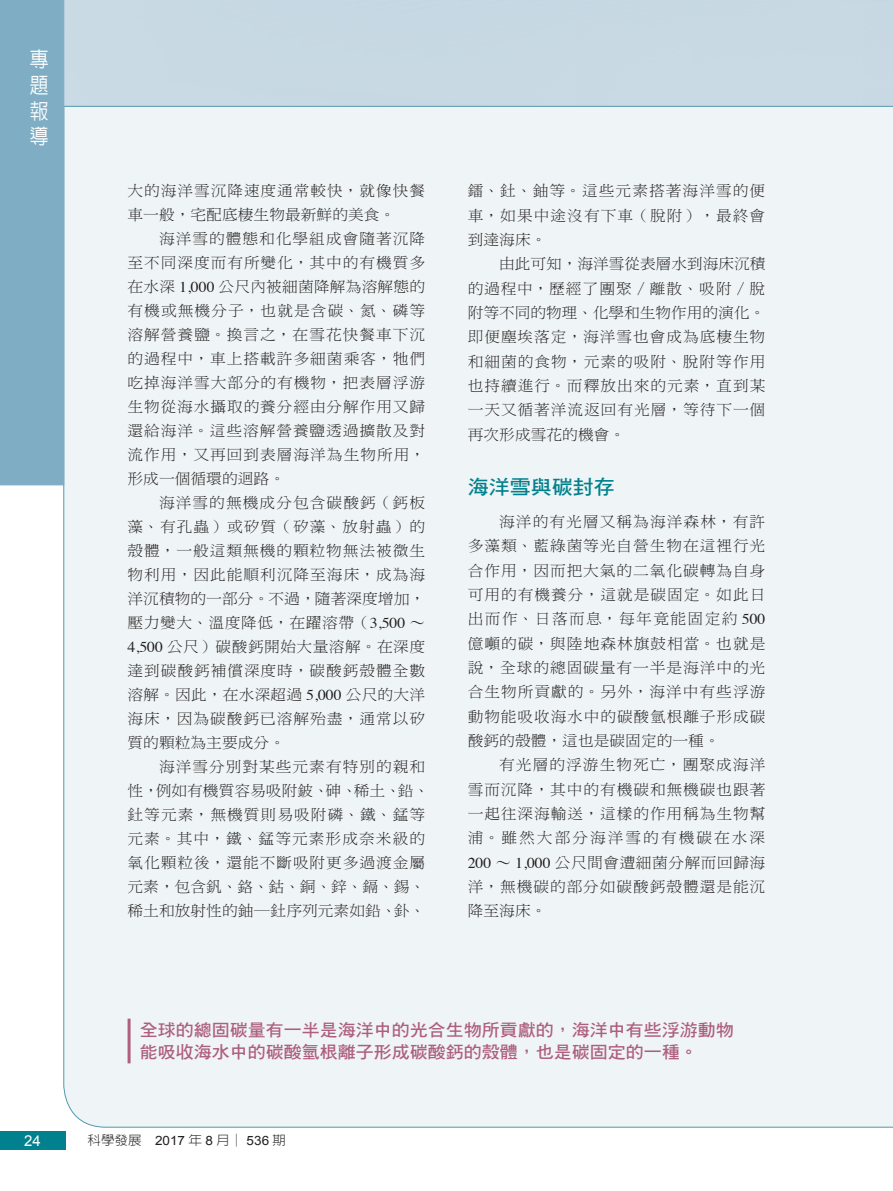
<style>
.page{position:relative;width:893px;height:1191px;background:#fff}
.page>*{position:absolute;margin:0;border:0;box-sizing:border-box;transform-origin:0 0}
.t1{font:500 21px/25.7px "AR New Hei B5";color:#fff;text-align:justify;scale:.9 1}
.專題_內文大標{font:19.95px "DF Hei Std W7";color:#00818d;scale:1.05 1}
.專題_抽言{font:17.1px "DF Hei Std W7";color:#ae5e7e;scale:1.05 1}
.A_內文{font:15px/24px "DF Ming Std W3";letter-spacing:.055em;color:#231f20;text-align:justify;scale:1.05 1}
.左頁碼{font:15px "Arial";color:#fff}
.科學發展__年月_期{font:300 12.9px "AR New Hei B5";color:#231f20;scale:1.05 1}
.s1{font-family:"Times"}
.s2{font-family:"Arial";font-weight:400}
</style>
<div class="page">
<div style="left:63px;top:107px;width:830px;height:1021px;background:#eff5f6"></div>
<hr style="left:0;top:106px;width:893px;height:1px;background:#5597b0">
<div style="left:0;top:0;width:64px;height:485px;background:#7fadc4"></div>
<div style="left:0;top:1131px;width:65px;height:18px;background:#00818d"></div>
<hr style="left:128px;top:1018px;width:3px;height:45px;background:#ae5e7e">
<h1 class="t1" style="left:30px;top:47px;width:22px">專題報導</h1>
<p class="A_內文" style="left:128px;top:178px;width:285px">大的海洋雪沉降速度通常較快，就像快餐車一般，宅配底棲生物最新鮮的美食。</p>
<p class="A_內文" style="left:128px;top:226px;width:285px;text-indent:31px">海洋雪的體態和化學組成會隨著沉降至不同深度而有所變化，其中的有機質多在水深 <span class="s1">1,000</span> 公尺內被細菌降解為溶解態的有機或無機分子，也就是含碳、氮、磷等溶解營養鹽。換言之，在雪花快餐車下沉的過程中，車上搭載許多細菌乘客，牠們吃掉海洋雪大部分的有機物，把表層浮游生物從海水攝取的養分經由分解作用又歸還給海洋。這些溶解營養鹽透過擴散及對流作用，又再回到表層海洋為生物所用，形成一個循環的迴路。</p>
<p class="A_內文" style="left:128px;top:490px;width:285px;text-indent:31px">海洋雪的無機成分包含碳酸鈣（鈣板藻、有孔蟲）或矽質（矽藻、放射蟲）的殼體，一般這類無機的顆粒物無法被微生物利用，因此能順利沉降至海床，成為海洋沉積物的一部分。不過，隨著深度增加，壓力變大、溫度降低，在躍溶帶（<span class="s1">3,500</span> ∼ <span class="s1">4,500</span> 公尺）碳酸鈣開始大量溶解。在深度達到碳酸鈣補償深度時，碳酸鈣殼體全數溶解。因此，在水深超過 <span class="s1">5,000</span> 公尺的大洋海床，因為碳酸鈣已溶解殆盡，通常以矽質的顆粒為主要成分。</p>
<p class="A_內文" style="left:128px;top:754px;width:289px;text-align:left;text-indent:31px">海洋雪分別對某些元素有特別的親和性，例如有機質容易吸附鈹、砷、稀土、鉛、釷等元素，無機質則易吸附磷、鐵、錳等元素。其中，鐵、錳等元素形成奈米級的氧化顆粒後，還能不斷吸附更多過渡金屬元素，包含釩、鉻、鈷、銅、鋅、鎘、錫、稀土和放射性的鈾─釷序列元素如鉛、釙、</p>
<p class="A_內文" style="left:468px;top:178px;width:285px">鐳、釷、鈾等。這些元素搭著海洋雪的便車，如果中途沒有下車（脫附），最終會到達海床。</p>
<p class="A_內文" style="left:468px;top:251px;width:285px;text-indent:31px">由此可知，海洋雪從表層水到海床沉積的過程中，歷經了團聚／離散、吸附／脫附等不同的物理、化學和生物作用的演化。即便塵埃落定，海洋雪也會成為底棲生物和細菌的食物，元素的吸附、脫附等作用也持續進行。而釋放出來的元素，直到某一天又循著洋流返回有光層，等待下一個再次形成雪花的機會。</p>
<p class="專題_內文大標" style="left:468px;top:476px;width:141px">海洋雪與碳封存</p>
<p class="A_內文" style="left:468px;top:509px;width:285px;text-indent:31px">海洋的有光層又稱為海洋森林，有許多藻類、藍綠菌等光自營生物在這裡行光合作用，因而把大氣的二氧化碳轉為自身可用的有機養分，這就是碳固定。如此日出而作、日落而息，每年竟能固定約 <span class="s1">500</span>億噸的碳，與陸地森林旗鼓相當。也就是說，全球的總固碳量有一半是海洋中的光合生物所貢獻的。另外，海洋中有些浮游動物能吸收海水中的碳酸氫根離子形成碳酸鈣的殼體，這也是碳固定的一種。</p>
<p class="A_內文" style="left:468px;top:752px;width:285px;text-indent:31px">有光層的浮游生物死亡，團聚成海洋雪而沉降，其中的有機碳和無機碳也跟著一起往深海輸送，這樣的作用稱為生物幫浦。雖然大部分海洋雪的有機碳在水深<span class="s1">200</span> ∼ <span class="s1">1,000</span> 公尺間會遭細菌分解而回歸海洋，無機碳的部分如碳酸鈣殼體還是能沉降至海床。</p>
<p class="專題_抽言" style="left:140px;top:1020px;width:567px">全球的總固碳量有一半是海洋中的光合生物所貢獻的，海洋中有些浮游動物</p>
<p class="專題_抽言" style="left:140px;top:1043px;width:533px">能吸收海水中的碳酸氫根離子形成碳酸鈣的殼體，也是碳固定的一種。</p>
<p class="左頁碼" style="left:24px;top:1131px;width:18px">24</p>
<p class="科學發展__年月_期" style="left:88px;top:1134px;width:190px">科學發展 <span class="s2">2017</span> 年 <span class="s2">8</span> 月│ <span class="s2">536</span> 期</p>
</div>
